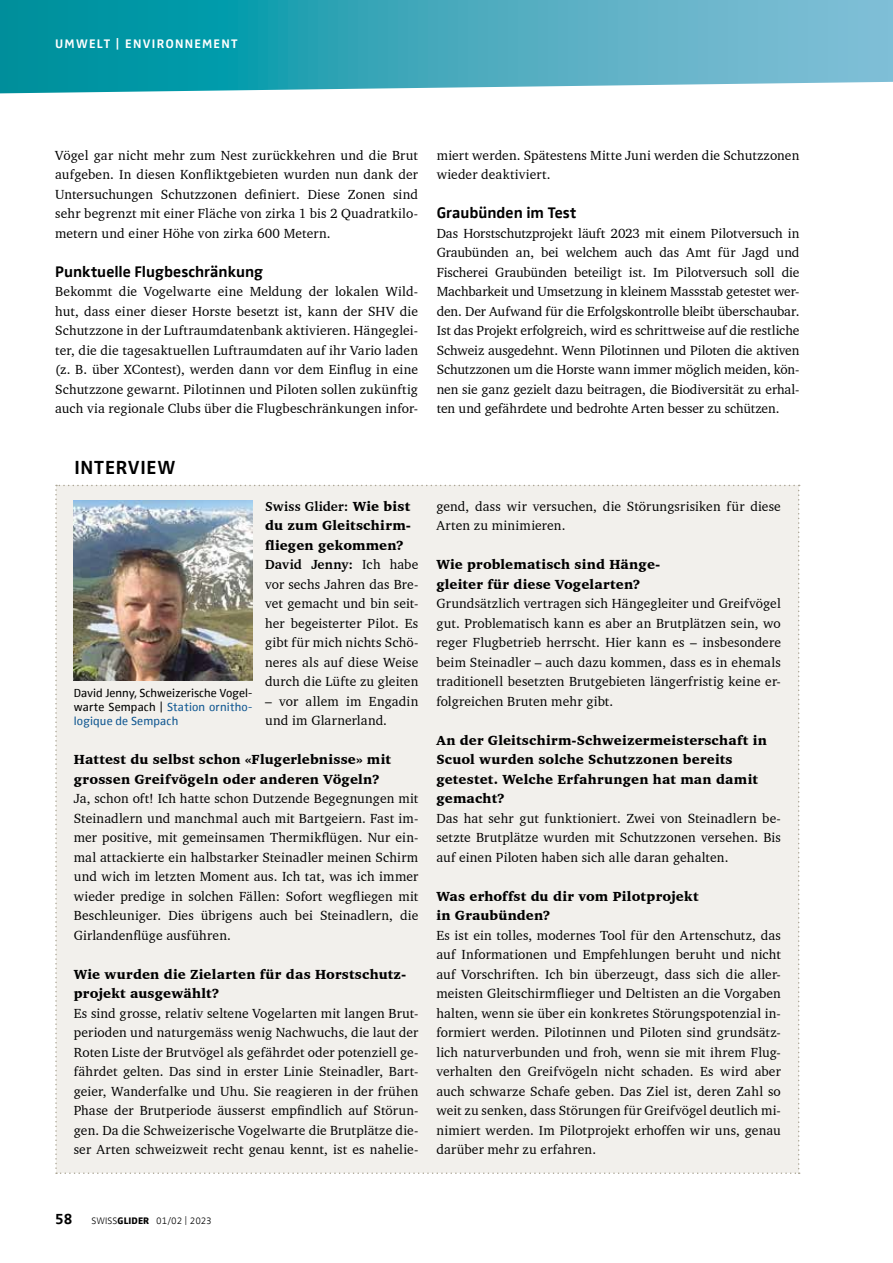
<style>
.page{position:relative;width:893px;height:1263px;background:#fff}
.page>*{position:absolute;margin:0;border:0;box-sizing:border-box;transform-origin:0 0}
.t1{font:700 19.5px "Zwo Offc Pro";letter-spacing:.04em;color:#000}
.t2{font:700 15.75px "Zwo Offc Pro";color:#000}
.t3{font:700 15px "Zwo Offc Pro";color:#000}
.t4{font:13.5px/19.5px "Charter BT";letter-spacing:.01em;color:#000;text-align:justify}
.t5{font:900 13.5px/19.5px "Charter BT";letter-spacing:.015em;color:#000}
.t6{font:700 12.75px "Zwo Offc Pro";letter-spacing:.1em;color:#fff}
.t7{font:12px/14.2px "Zwo Offc Pro";letter-spacing:.01em;color:#000;text-align:justify}
.t8{font:300 9.75px "Zwo Offc Pro";letter-spacing:-.015em;color:#000}
.s1{font-weight:700}
.s2{font-weight:900}
.s3{color:#115892}
.s4{font-weight:800}
</style>
<div class="page">
<svg style="left:0;top:0;width:893px;height:93px;background:#47acbd"></svg>
<div style="left:55px;top:485px;width:745px;height:689px;background:#f2f0ec"></div>
<img style="left:74px;top:500px;width:178px;height:181px">
<p class="t6" style="left:55px;top:34px;width:184px">UMWELT | ENVIRONNEMENT</p>
<p class="t4" style="left:55px;top:145px;width:364px">Vögel gar nicht mehr zum Nest zurückkehren und die Brut aufgeben. In diesen Konfliktgebieten wurden nun dank der Untersuchungen Schutzzonen definiert. Diese Zonen sind sehr begrenzt mit einer Fläche von zirka 1 bis 2 Quadratkilo&shy;metern und einer Höhe von zirka 600 Metern.</p>
<p class="t2" style="left:55px;top:259px;width:209px">Punktuelle Flugbeschränkung</p>
<p class="t4" style="left:55px;top:282px;width:364px">Bekommt die Vogelwarte eine Meldung der lokalen Wild&shy;hut, dass einer dieser Horste besetzt ist, kann der SHV die Schutzzone in der Luftraumdatenbank aktivieren. Hängeglei&shy;ter, die die tagesaktuellen Luftraumdaten auf ihr Vario laden (z. B. über XContest), werden dann vor dem Einflug in eine Schutzzone gewarnt. Pilotinnen und Piloten sollen zukünftig auch via regionale Clubs über die Flugbeschränkungen infor-</p>
<p class="t4" style="left:437px;top:145px;width:364px">miert werden. Spätestens Mitte Juni werden die Schutzzonen wieder deaktiviert.</p>
<p class="t2" style="left:437px;top:201px;width:141px">Graubünden im Test</p>
<p class="t4" style="left:437px;top:223px;width:364px">Das Horstschutzprojekt läuft 2023 mit einem Pilotversuch in Graubünden an, bei welchem auch das Amt für Jagd und Fischerei Graubünden beteiligt ist. Im Pilotversuch soll die Machbarkeit und Umsetzung in kleinem Massstab getestet wer&shy;den. Der Aufwand für die Erfolgskontrolle bleibt überschaubar.<br>Ist das Projekt erfolgreich, wird es schrittweise auf die restliche Schweiz ausgedehnt. Wenn Pilotinnen und Piloten die aktiven Schutzzonen um die Horste wann immer möglich meiden, kön&shy;nen sie ganz gezielt dazu beitragen, die Biodiversität zu erhal&shy;ten und gefährdete und bedrohte Arten besser zu schützen.</p>
<h1 class="t1" style="left:74px;top:453px;width:103px">INTERVIEW</h1>
<p class="t4" style="left:265px;top:496px;width:155px;text-align:left"><span class="s1">Swiss Glider:</span> <span class="s2">Wie bist du zum Gleitschirm&shy;fliegen gekommen?<br></span><span class="s1">David Jenny:</span> Ich habe vor sechs Jahren das Bre&shy;vet gemacht und bin seit&shy;her begeisterter Pilot. Es gibt für mich nichts Schö&shy;neres als auf diese Weise durch die Lüfte zu gleiten</p>
<p class="t4" style="left:265px;top:691px;width:155px">– vor allem im Engadin und im Glarnerland.</p>
<p class="t5" style="left:74px;top:750px;width:319px">Hattest du selbst schon «Flugerlebnisse» mit grossen Greifvögeln oder anderen Vögeln?</p>
<p class="t4" style="left:74px;top:789px;width:346px">Ja, schon oft! Ich hatte schon Dutzende Begegnungen mit Steinadlern und manchmal auch mit Bartgeiern. Fast im&shy;mer positive, mit gemeinsamen Thermikflügen. Nur ein&shy;mal attackierte ein halbstarker Steinadler meinen Schirm und wich im letzten Moment aus. Ich tat, was ich immer wieder predige in solchen Fällen: Sofort wegfliegen mit Beschleuniger. Dies übrigens auch bei Steinadlern, die Girlandenflüge ausführen.</p>
<p class="t5" style="left:74px;top:964px;width:334px">Wie wurden die Zielarten für das Horstschutz&shy;projekt ausgewählt?</p>
<p class="t4" style="left:74px;top:1003px;width:346px">Es sind grosse, relativ seltene Vogelarten mit langen Brut&shy;perioden und naturgemäss wenig Nachwuchs, die laut der Roten Liste der Brutvögel als gefährdet oder potenziell ge&shy;fährdet gelten. Das sind in erster Linie Steinadler, Bart&shy;geier, Wanderfalke und Uhu. Sie reagieren in der frühen Phase der Brutperiode äusserst empfindlich auf Störun&shy;gen. Da die Schweizerische Vogelwarte die Brutplätze die&shy;ser Arten schweizweit recht genau kennt, ist es nahelie-</p>
<p class="t7" style="left:74px;top:685px;width:180px">David Jenny, Schweizerische Vogel&shy;warte Sempach | <span class="s3">Station ornitho&shy;logique de Sempach</span></p>
<p class="t4" style="left:436px;top:496px;width:346px">gend, dass wir versuchen, die Störungsrisiken für diese<br>Arten zu minimieren.</p>
<p class="t5" style="left:436px;top:554px;width:225px">Wie problematisch sind Hänge&shy;gleiter für diese Vogelarten?</p>
<p class="t4" style="left:436px;top:593px;width:346px">Grundsätzlich vertragen sich Hängegleiter und Greifvögel gut. Problematisch kann es aber an Brutplätzen sein, wo reger Flugbetrieb herrscht. Hier kann es – insbesondere beim Steinadler – auch dazu kommen, dass es in ehemals traditionell besetzten Brutgebieten längerfristig keine er&shy;folgreichen Bruten mehr gibt.</p>
<p class="t5" style="left:436px;top:730px;width:332px">An der Gleitschirm-Schweizermeisterschaft in Scuol wurden solche Schutzzonen bereits getestet. Welche Erfahrungen hat man damit gemacht?</p>
<p class="t4" style="left:436px;top:808px;width:346px">Das hat sehr gut funktioniert. Zwei von Steinadlern be&shy;setzte Brutplätze wurden mit Schutzzonen versehen. Bis auf einen Piloten haben sich alle daran gehalten.</p>
<p class="t5" style="left:436px;top:886px;width:264px">Was erhoffst du dir vom Pilotprojekt in Graubünden?</p>
<p class="t4" style="left:436px;top:925px;width:346px">Es ist ein tolles, modernes Tool für den Artenschutz, das auf Informationen und Empfehlungen beruht und nicht auf Vorschriften. Ich bin überzeugt, dass sich die aller&shy;meisten Gleitschirmflieger und Deltisten an die Vorgaben halten, wenn sie über ein konkretes Störungspotenzial in&shy;formiert werden. Pilotinnen und Piloten sind grundsätz&shy;lich naturverbunden und froh, wenn sie mit ihrem Flug&shy;verhalten den Greifvögeln nicht schaden. Es wird aber auch schwarze Schafe geben. Das Ziel ist, deren Zahl so weit zu senken, dass Störungen für Greifvögel deutlich mi&shy;nimiert werden. Im Pilotprojekt erhoffen wir uns, genau darüber mehr zu erfahren.</p>
<p class="t3" style="left:55px;top:1207px;width:19px">58</p>
<p class="t8" style="left:91px;top:1213px;width:122px">SWISS<span class="s4">GLIDER</span> 01/02 | 2023</p>
</div>
